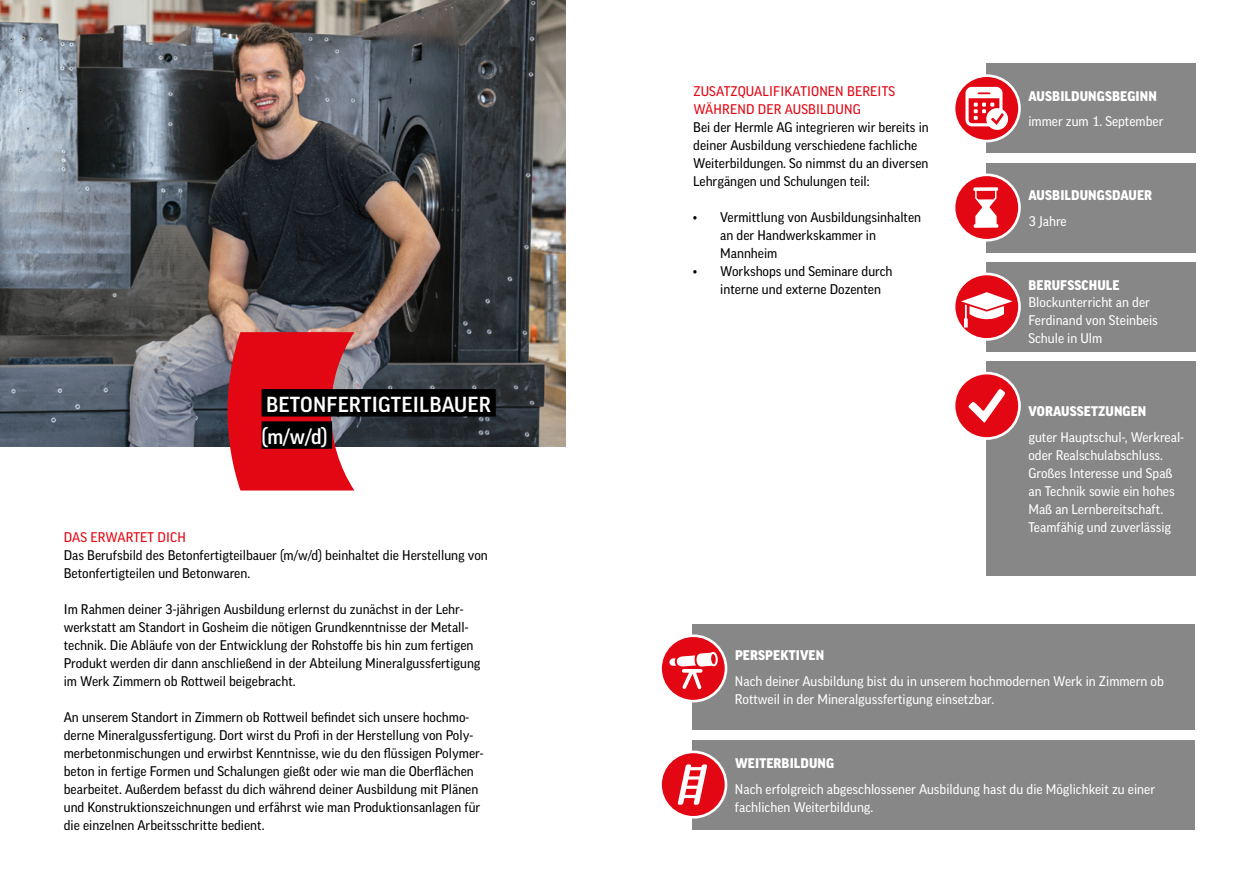
<style>
.page{position:relative;width:1259px;height:893px;background:#fff}
.page>*{position:absolute;margin:0;border:0;box-sizing:border-box;transform-origin:0 0}
.t1{font:500 21px/32.2px "Good Pro";letter-spacing:.01em;color:#fff}
.t2{font:13.5px/18px "Good Pro";color:#000}
.t3{font:13.5px/18px "Good Pro";color:#fff}
.t4{font:900 13.5px "Good Pro";letter-spacing:.01em;color:#fff}
.t5{font:13.5px/18px "Good Pro";letter-spacing:.01em;color:#e30613}
</style>
<div class="page">
<img style="left:0;top:0;width:566px;height:447px">
<svg style="left:227px;top:332px;width:127px;height:158px;background:#d8202c"></svg>
<div style="left:261px;top:389px;width:235px;height:27px;background:#000"></div>
<div style="left:261px;top:421px;width:71px;height:28px;background:#000"></div>
<div style="left:986px;top:64px;width:209px;height:89px;background:#878787"></div>
<div style="left:692px;top:624px;width:503px;height:105px;background:#878787"></div>
<div style="left:986px;top:163px;width:209px;height:89px;background:#878787"></div>
<div style="left:692px;top:740px;width:503px;height:89px;background:#878787"></div>
<svg style="left:954px;top:76px;width:65px;height:65px"></svg>
<div style="left:952px;top:74px;width:68px;height:68px;border:3px solid #fff;border-radius:50%"></div>
<svg style="left:660px;top:636px;width:66px;height:65px"></svg>
<div style="left:659px;top:634px;width:68px;height:68px;border:3px solid #fff;border-radius:50%"></div>
<div style="left:954px;top:175px;width:65px;height:65px;background:#e30613;border-radius:50%"></div>
<div style="left:952px;top:173px;width:68px;height:69px;border:3px solid #fff;border-radius:50%"></div>
<div style="left:660px;top:752px;width:66px;height:65px;background:#e30613;border-radius:50%"></div>
<div style="left:659px;top:751px;width:68px;height:68px;border:3px solid #fff;border-radius:50%"></div>
<svg style="left:965px;top:87px;width:43px;height:43px"></svg>
<svg style="left:973px;top:187px;width:25px;height:41px"></svg>
<svg style="left:677px;top:764px;width:30px;height:41px"></svg>
<svg style="left:669px;top:651px;width:49px;height:41px;background:#eb555e"></svg>
<div style="left:986px;top:262px;width:209px;height:89px;background:#878787"></div>
<div style="left:986px;top:361px;width:209px;height:215px;background:#878787"></div>
<div style="left:954px;top:274px;width:65px;height:65px;background:#e30613;border-radius:50%"></div>
<div style="left:952px;top:273px;width:68px;height:68px;border:3px solid #fff;border-radius:50%"></div>
<div style="left:954px;top:373px;width:65px;height:65px;background:#e30613;border-radius:50%"></div>
<div style="left:952px;top:372px;width:68px;height:68px;border:3px solid #fff;border-radius:50%"></div>
<svg style="left:961px;top:292px;width:51px;height:35px"></svg>
<svg style="left:968px;top:389px;width:37px;height:34px"></svg>
<h1 class="t1" style="left:261px;top:388px;width:231px">BETONFERTIGTEILBAUER (m/w/d)</h1>
<p class="t5" style="left:64px;top:528px;width:123px">DAS ERWARTET DICH</p>
<p class="t2" style="left:64px;top:546px;width:425px">Das Berufsbild des Betonfertigteilbauer (m/w/d) beinhaltet die Herstellung von<br>Betonfertigteilen und Betonwaren.</p>
<p class="t2" style="left:64px;top:600px;width:418px">Im Rahmen deiner 3-jährigen Ausbildung erlernst du zunächst in der Lehr&shy;werkstatt am Standort in Gosheim die nötigen Grundkenntnisse der Metall&shy;technik. Die Abläufe von der Entwicklung der Rohstoffe bis hin zum fertigen Produkt werden dir dann anschließend in der Abteilung Mineralgussfertigung im Werk Zimmern ob Rottweil beigebracht.</p>
<p class="t2" style="left:64px;top:708px;width:421px">An unserem Standort in Zimmern ob Rottweil befindet sich unsere hochmo&shy;derne Mineralgussfertigung. Dort wirst du Profi in der Herstellung von Poly&shy;merbetonmischungen und erwirbst Kenntnisse, wie du den flüssigen Polymer&shy;beton in fertige Formen und Schalungen gießt oder wie man die Oberflächen bearbeitet. Außerdem befasst du dich während deiner Ausbildung mit Plänen und Konstruktionszeichnungen und erfährst wie man Produktionsanlagen für die einzelnen Arbeitsschritte bedient.</p>
<p class="t5" style="left:693px;top:82px;width:203px">ZUSATZQUALIFIKATIONEN BEREITS<br>WÄHREND DER AUSBILDUNG</p>
<p class="t2" style="left:693px;top:118px;width:237px">Bei der Hermle AG integrieren wir bereits in deiner Ausbildung verschiedene fachliche Weiterbildungen. So nimmst du an diversen Lehrgängen und Schulungen teil:</p>
<p class="t2" style="left:720px;top:208px;width:202px;text-indent:-27px">• Vermittlung von Ausbildungsinhalten an der Handwerkskammer in<br>Mannheim</p>
<p class="t2" style="left:720px;top:262px;width:174px;text-indent:-27px">• Workshops und Seminare durch interne und externe Dozenten</p>
<p class="t4" style="left:1028px;top:89px;width:130px">AUSBILDUNGSBEGINN</p>
<p class="t3" style="left:1028px;top:113px;width:136px">immer zum 1. September</p>
<p class="t4" style="left:1028px;top:188px;width:125px">AUSBILDUNGSDAUER</p>
<p class="t3" style="left:1028px;top:212px;width:40px">3 Jahre</p>
<p class="t4" style="left:1028px;top:278px;width:93px">BERUFSSCHULE</p>
<p class="t3" style="left:1028px;top:293px;width:131px">Blockunterricht an der<br>Ferdinand von Steinbeis<br>Schule in Ulm</p>
<p class="t4" style="left:1028px;top:404px;width:119px">VORAUSSETZUNGEN</p>
<p class="t3" style="left:1028px;top:428px;width:157px">guter Hauptschul-, Werkreal&shy;oder Realschulabschluss.<br>Großes Interesse und Spaß an Technik sowie ein hohes<br>Maß an Lernbereitschaft.<br>Teamfähig und zuverlässig</p>
<p class="t4" style="left:735px;top:648px;width:91px">PERSPEKTIVEN</p>
<p class="t3" style="left:735px;top:672px;width:430px">Nach deiner Ausbildung bist du in unserem hochmodernen Werk in Zimmern ob<br>Rottweil in der Mineralgussfertigung einsetzbar.</p>
<p class="t4" style="left:735px;top:756px;width:101px">WEITERBILDUNG</p>
<p class="t3" style="left:735px;top:780px;width:421px">Nach erfolgreich abgeschlossener Ausbildung hast du die Möglichkeit zu einer fachlichen Weiterbildung.</p>
</div>
